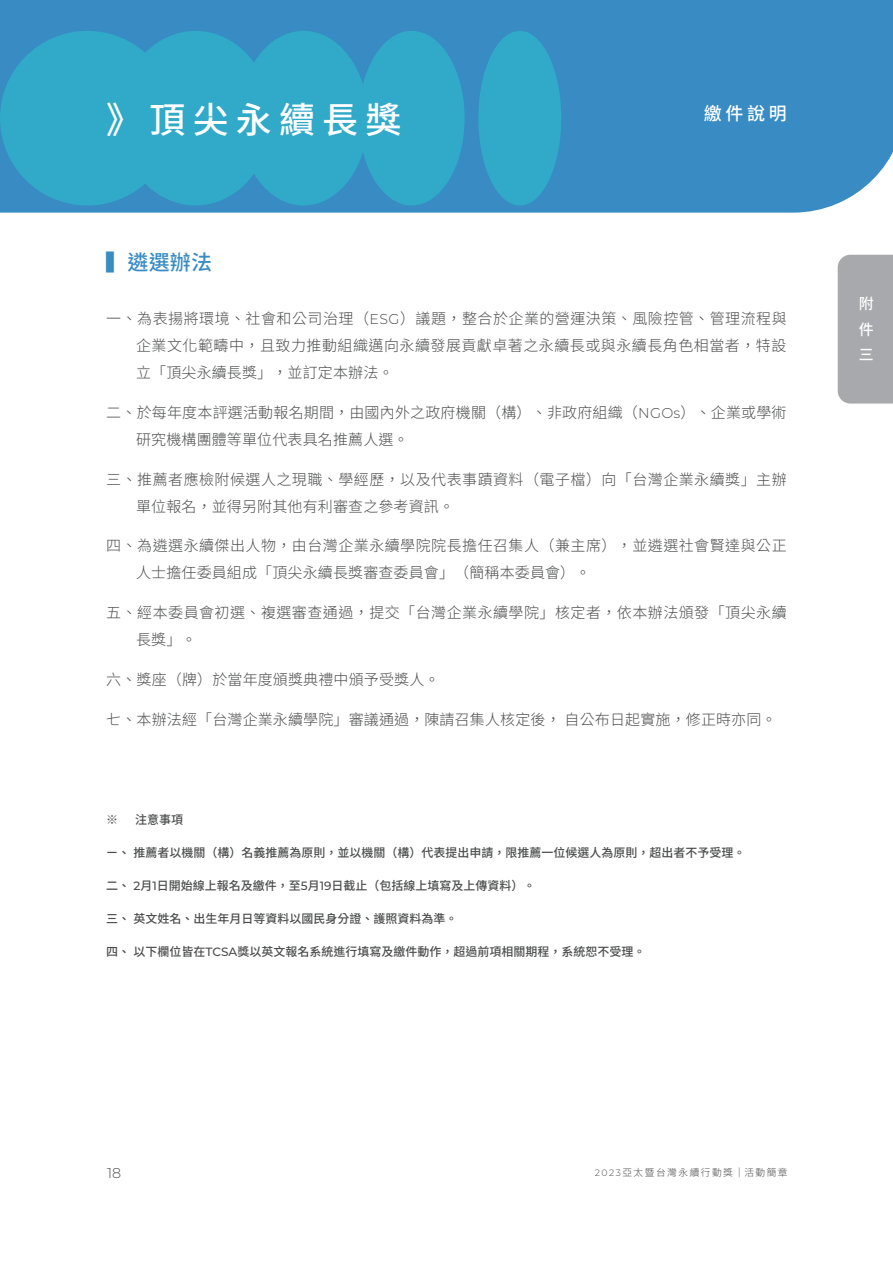
<style>
.page{position:relative;width:893px;height:1263px;background:#fff}
.page>*{position:absolute;margin:0;border:0;box-sizing:border-box;transform-origin:0 0}
.t1{font:500 36px "Noto Sans TC";letter-spacing:.2em;color:#fff}
.t2{font:500 21px "Noto Sans TC";color:#388bc3}
.t3{font:500 18px "Noto Sans TC";color:#fff}
.t4{font:300 15px/27px "Noto Sans TC";letter-spacing:.015em;color:#4b4c4d}
.op{font:500 15px/25.5px "Noto Sans TC";color:#fff;text-align:justify}
.t5{font:300 14.25px "Montserrat";color:#4b4c4d}
.t6{font:500 12px "Noto Sans TC";color:#4b4c4d}
.t7{font:300 9.75px "Noto Sans TC";letter-spacing:.15em;color:#4b4c4d}
.s1{font-family:"Montserrat";font-size:14.25px}
.s2{font-family:"Montserrat"}
.s3{font-family:"Montserrat";font-size:9.3px}
</style>
<div class="page">
<div style="left:0;top:0;width:893px;height:213px;background:#388bc3"></div>
<div style="left:0;top:31px;width:175px;height:175px;background:#31a9c8;border-radius:50%"></div>
<div style="left:120px;top:31px;width:151px;height:175px;background:#31a9c8;border-radius:50%"></div>
<div style="left:239px;top:31px;width:129px;height:175px;background:#31a9c8;border-radius:50%"></div>
<div style="left:359px;top:31px;width:106px;height:175px;background:#31a9c8;border-radius:50%"></div>
<div style="left:478px;top:31px;width:83px;height:175px;background:#31a9c8;border-radius:50%"></div>
<div style="left:838px;top:255px;width:55px;height:149px;background:#a8a9ad"></div>
<p class="t1" style="left:106px;top:100px;width:297px">》頂尖永續長獎</p>
<p class="t3" style="left:704px;top:103px;width:84px">繳件說明</p>
<p class="t2" style="left:106px;top:251px;width:107px">▍遴選辦法</p>
<p class="t4" style="left:136px;top:305px;width:652px;text-align:justify;text-indent:-30px">一、為表揚將環境、社會和公司治理（<span class="s1">ESG</span>）議題，整合於企業的營運決策、風險控管、管理流程與企業文化範疇中，且致力推動組織邁向永續發展貢獻卓著之永續長或與永續長角色相當者，特設立「頂尖永續長獎」，並訂定本辦法。</p>
<p class="t4" style="left:136px;top:399px;width:652px;text-indent:-30px">二、於每年度本評選活動報名期間，由國內外之政府機關（構）、非政府組織（<span class="s1">NGOs</span>）、企業或學術研究機構團體等單位代表具名推薦人選。</p>
<p class="t4" style="left:136px;top:466px;width:652px;text-indent:-30px">三、推薦者應檢附候選人之現職、學經歷，以及代表事蹟資料（電子檔）向「台灣企業永續獎」主辦單位報名，並得另附其他有利審查之參考資訊。</p>
<p class="t4" style="left:136px;top:533px;width:652px;text-indent:-30px">四、為遴選永續傑出人物，由台灣企業永續學院院長擔任召集人（兼主席），並遴選社會賢達與公正人士擔任委員組成「頂尖永續長獎審查委員會」（簡稱本委員會）。</p>
<p class="t4" style="left:136px;top:599px;width:652px;text-indent:-30px">五、經本委員會初選、複選審查通過，提交「台灣企業永續學院」核定者，依本辦法頒發「頂尖永續長獎」。</p>
<p class="t4" style="left:106px;top:666px;width:335px">六、獎座（牌）於當年度頒獎典禮中頒予受獎人。</p>
<p class="t4" style="left:106px;top:706px;width:672px">七、本辦法經「台灣企業永續學院」審議通過，陳請召集人核定後，自公布日起實施，修正時亦同。</p>
<p class="t6" style="left:106px;top:813px;width:13px">※</p>
<p class="t6" style="left:135px;top:813px;width:49px">注意事項</p>
<p class="t6" style="left:106px;top:846px;width:641px">ㄧ、推薦者以機關（構）名義推薦為原則，並以機關（構）代表提出申請，限推薦一位候選人為原則，超出者不予受理。</p>
<p class="t6" style="left:106px;top:879px;width:431px">二、 <span class="s2">2</span>月<span class="s2">1</span>日開始線上報名及繳件，至<span class="s2">5</span>月<span class="s2">19</span>日截止（包括線上填寫及上傳資料）。</p>
<p class="t6" style="left:106px;top:912px;width:353px">三、英文姓名、出生年月日等資料以國民身分證、護照資料為準。</p>
<p class="t6" style="left:106px;top:945px;width:541px">四、以下欄位皆在<span class="s2">TCSA</span>獎以英文報名系統進行填寫及繳件動作，超過前項相關期程，系統恕不受理。</p>
<p class="op" style="left:859px;top:291px;width:16px">附件三</p>
<p class="t5" style="left:107px;top:1163px;width:16px">18</p>
<p class="t7" style="left:595px;top:1167px;width:194px"><span class="s3">2023</span>亞太暨台灣永續行動獎｜活動簡章</p>
</div>
